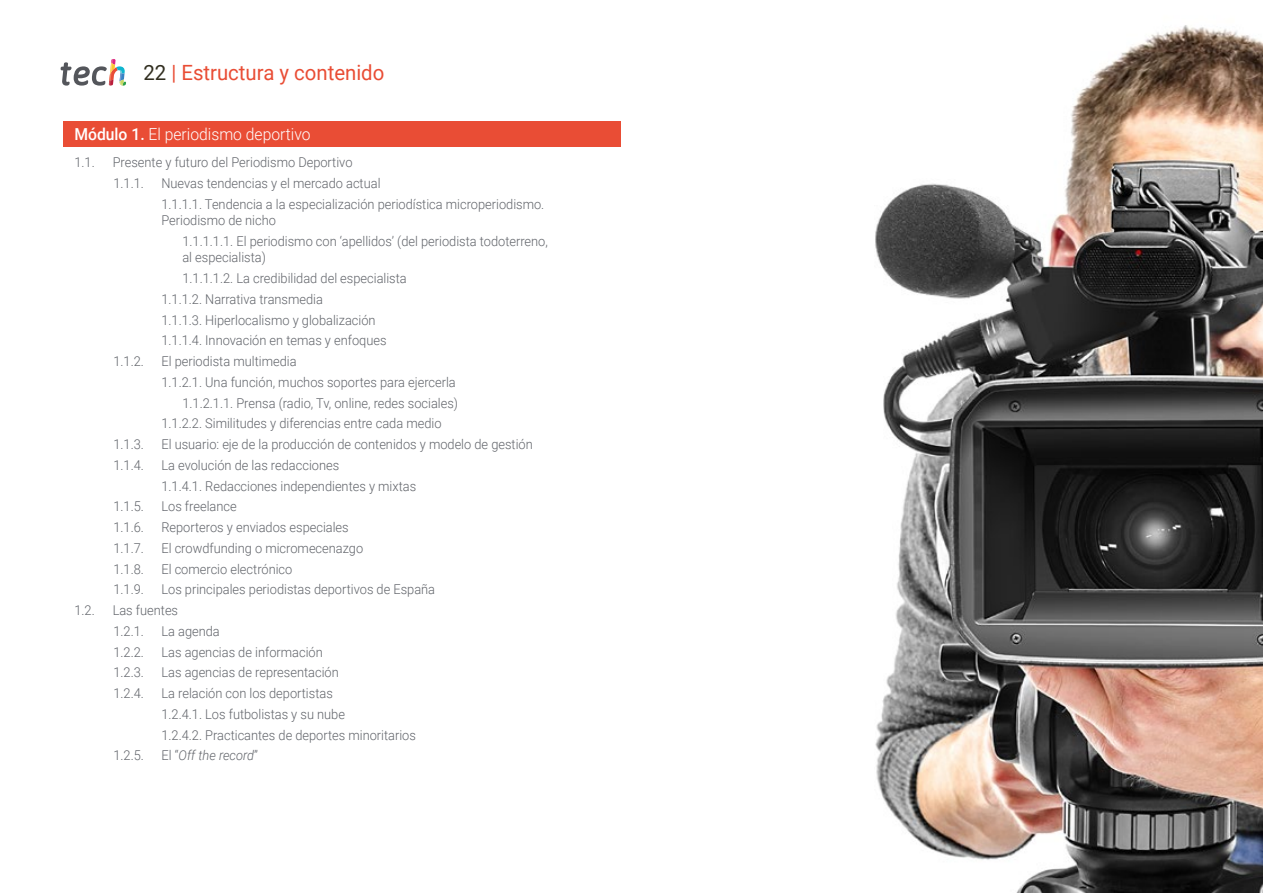
<style>
.page{position:relative;width:1263px;height:893px;background:#fff}
.page>*{position:absolute;margin:0;border:0;box-sizing:border-box;transform-origin:0 0}
.t1{font:21px "Roboto";color:#e94d35}
.t2{font:300 16.5px "Roboto";color:#fff;scale:.95 1}
.t3{font:300 13.5px/20.7px "Roboto";color:#61646a;scale:.95 1}
.t4{font:italic 300 13.5px "Roboto";color:#61646a;scale:.95 1}
.s1{color:#312e20}
.s2{font-weight:500}
.s3{font-style:normal}
</style>
<div class="page">
<svg style="left:61px;top:59px;width:65px;height:27px"></svg>
<div style="left:63px;top:121px;width:558px;height:25px;background:#e94d35"></div>
<img style="left:875px;top:25px;width:388px;height:868px">
<h1 class="t1" style="left:144px;top:57px;width:242px"><span class="s1">22</span> | Estructura y contenido</h1>
<p class="t2" style="left:74px;top:123px;width:250px"><span class="s2">Módulo 1.</span> El periodismo deportivo</p>
<p class="t3" style="left:74px;top:151px;width:23px">1.1.</p>
<p class="t3" style="left:113px;top:151px;width:254px">Presente y futuro del Periodismo Deportivo<br>1.1.1.</p>
<p class="t3" style="left:161px;top:172px;width:404px">Nuevas tendencias y el mercado actual<br>1.1.1.1. Tendencia a la especialización periodística microperiodismo.</p>
<p class="t3" style="left:182px;top:209px;width:386px;text-indent:-21px">Periodismo de nicho<br>1.1.1.1.1. El periodismo con ‘apellidos’ (del periodista todoterreno,</p>
<p class="t3" style="left:182px;top:247px;width:89px">al especialista)</p>
<p class="t3" style="left:182px;top:267px;width:238px">1.1.1.1.2. La credibilidad del especialista</p>
<p class="t3" style="left:161px;top:288px;width:172px">1.1.1.2. Narrativa transmedia</p>
<p class="t3" style="left:161px;top:309px;width:227px">1.1.1.3. Hiperlocalismo y globalización</p>
<p class="t3" style="left:161px;top:330px;width:239px">1.1.1.4. Innovación en temas y enfoques</p>
<p class="t3" style="left:113px;top:350px;width:34px">1.1.2.</p>
<p class="t3" style="left:161px;top:350px;width:144px">El periodista multimedia</p>
<p class="t3" style="left:161px;top:371px;width:311px">1.1.2.1. Una función, muchos soportes para ejercerla</p>
<p class="t3" style="left:182px;top:392px;width:292px">1.1.2.1.1. Prensa (radio, Tv, online, redes sociales)</p>
<p class="t3" style="left:161px;top:413px;width:296px">1.1.2.2. Similitudes y diferencias entre cada medio</p>
<p class="t3" style="left:113px;top:433px;width:34px">1.1.3.</p>
<p class="t3" style="left:161px;top:433px;width:392px">El usuario: eje de la producción de contenidos y modelo de gestión</p>
<p class="t3" style="left:113px;top:454px;width:34px">1.1.4.</p>
<p class="t3" style="left:161px;top:454px;width:270px">La evolución de las redacciones<br>1.1.4.1. Redacciones independientes y mixtas</p>
<p class="t3" style="left:113px;top:496px;width:34px">1.1.5.</p>
<p class="t3" style="left:161px;top:496px;width:81px">Los freelance</p>
<p class="t3" style="left:113px;top:516px;width:34px">1.1.6.</p>
<p class="t3" style="left:161px;top:516px;width:199px">Reporteros y enviados especiales</p>
<p class="t3" style="left:113px;top:537px;width:34px">1.1.7.</p>
<p class="t3" style="left:161px;top:537px;width:214px">El crowdfunding o micromecenazgo</p>
<p class="t3" style="left:113px;top:558px;width:34px">1.1.8.</p>
<p class="t3" style="left:161px;top:558px;width:139px">El comercio electrónico</p>
<p class="t3" style="left:113px;top:579px;width:34px">1.1.9.</p>
<p class="t3" style="left:161px;top:579px;width:290px">Los principales periodistas deportivos de España</p>
<p class="t3" style="left:74px;top:599px;width:23px">1.2.</p>
<p class="t3" style="left:113px;top:599px;width:70px">Las fuentes<br>1.2.1.</p>
<p class="t3" style="left:161px;top:620px;width:63px">La agenda</p>
<p class="t3" style="left:113px;top:641px;width:34px">1.2.2.</p>
<p class="t3" style="left:161px;top:641px;width:171px">Las agencias de información</p>
<p class="t3" style="left:113px;top:662px;width:34px">1.2.3.</p>
<p class="t3" style="left:161px;top:662px;width:188px">Las agencias de representación</p>
<p class="t3" style="left:113px;top:682px;width:34px">1.2.4.</p>
<p class="t3" style="left:161px;top:682px;width:269px">La relación con los deportistas<br>1.2.4.1. Los futbolistas y su nube<br>1.2.4.2. Practicantes de deportes minoritarios</p>
<p class="t3" style="left:113px;top:745px;width:34px">1.2.5.</p>
<p class="t4" style="left:161px;top:746px;width:103px"><span class="s3">El “</span>Off the record<span class="s3">”</span></p>
</div>
